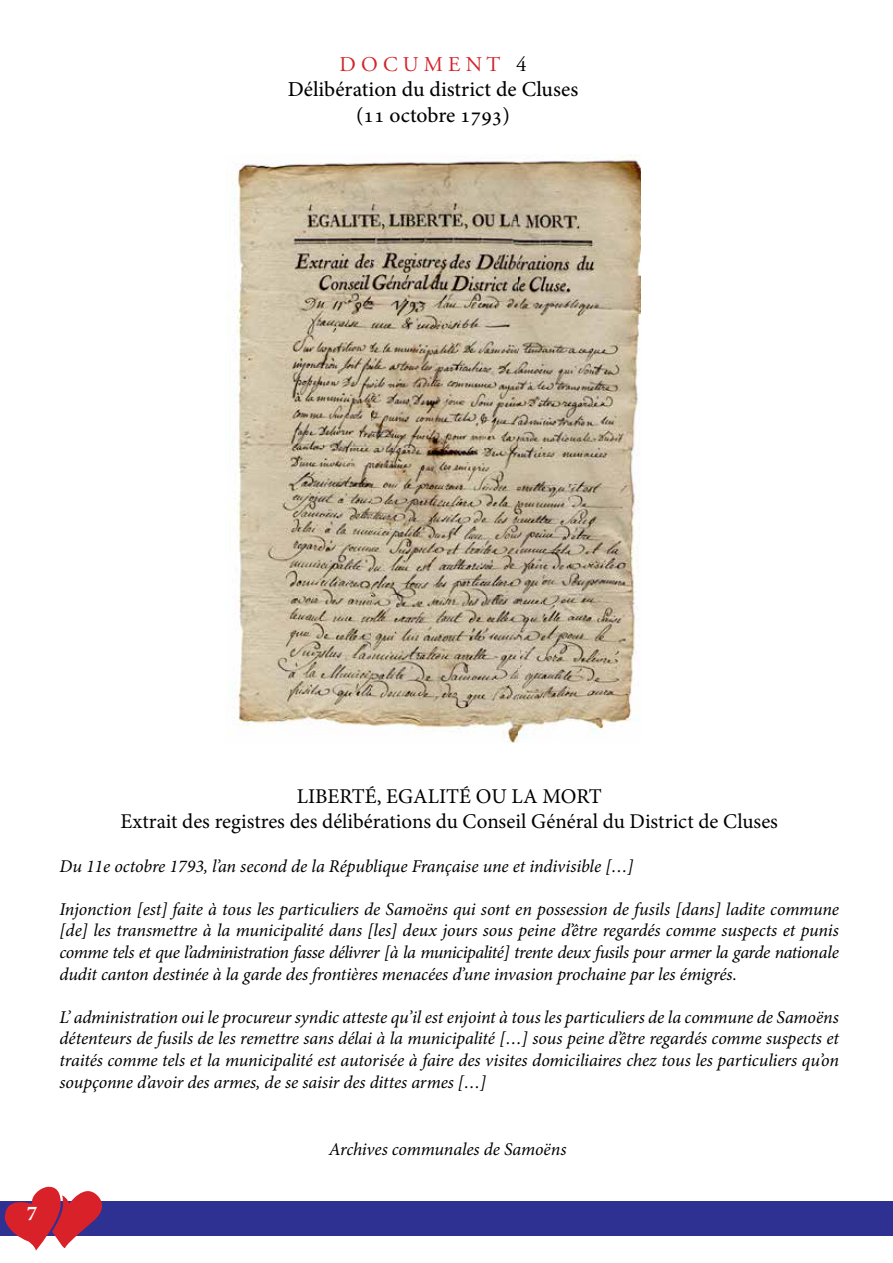
<style>
.page{position:relative;width:893px;height:1263px;background:#fff}
.page>*{position:absolute;margin:0;border:0;box-sizing:border-box;transform-origin:0 0}
.t1{font:21px/25.2px "Minion Pro";color:#000;text-align:center}
.t2{font:21px/25.2px "Adobe Hebrew";color:#000;text-align:center}
.t3{font:21px "Adobe Garamond Pro";color:#d2232a}
.t4{font:700 21px "Minion Pro";color:#fff}
.t5{font:italic 18px/21.6px "Minion Pro";letter-spacing:-.01em;color:#000;text-align:justify}
.s1{color:#000}
</style>
<div class="page">
<div style="left:0;top:1201px;width:863px;height:35px;background:#2e3092"></div>
<svg style="left:4px;top:1187px;width:99px;height:63px"></svg>
<div style="left:863px;top:1201px;width:30px;height:35px;background:#2e3092"></div>
<img style="left:233px;top:155px;width:408px;height:587px">
<p class="t3" style="left:339px;top:52px;width:189px">D O C U M E N T <span class="s1">4</span></p>
<p class="t2" style="left:288px;top:77px;width:292px">Délibération du district de Cluses (11 octobre 1793)</p>
<p class="t4" style="left:27px;top:1198px;width:12px">7</p>
<p class="t1" style="left:120px;top:784px;width:659px">LIBERTÉ, EGALITÉ OU LA MORT<br>Extrait des registres des délibérations du Conseil Général du District de Cluses</p>
<p class="t5" style="left:60px;top:855px;width:576px">Du 11e octobre 1793, l’an second de la République Française une et indivisible […]</p>
<p class="t5" style="left:60px;top:898px;width:781px">Injonction [est] faite à tous les particuliers de Samoëns qui sont en possession de fusils [dans] ladite commune [de] les transmettre à la municipalité dans [les] deux jours sous peine d’être regardés comme suspects et punis comme tels et que l’administration fasse délivrer [à la municipalité] trente deux fusils pour armer la garde nationale dudit canton destinée à la garde des frontières menacées d’une invasion prochaine par les émigrés.</p>
<p class="t5" style="left:60px;top:1006px;width:781px">L’ administration oui le procureur syndic atteste qu’il est enjoint à tous les particuliers de la commune de Samoëns détenteurs de fusils de les remettre sans délai à la municipalité […] sous peine d’être regardés comme suspects et traités comme tels et la municipalité est autorisée à faire des visites domiciliaires chez tous les particuliers qu’on soupçonne d’avoir des armes, de se saisir des dittes armes […]</p>
<p class="t5" style="left:329px;top:1138px;width:239px">Archives communales de Samoëns</p>
</div>
